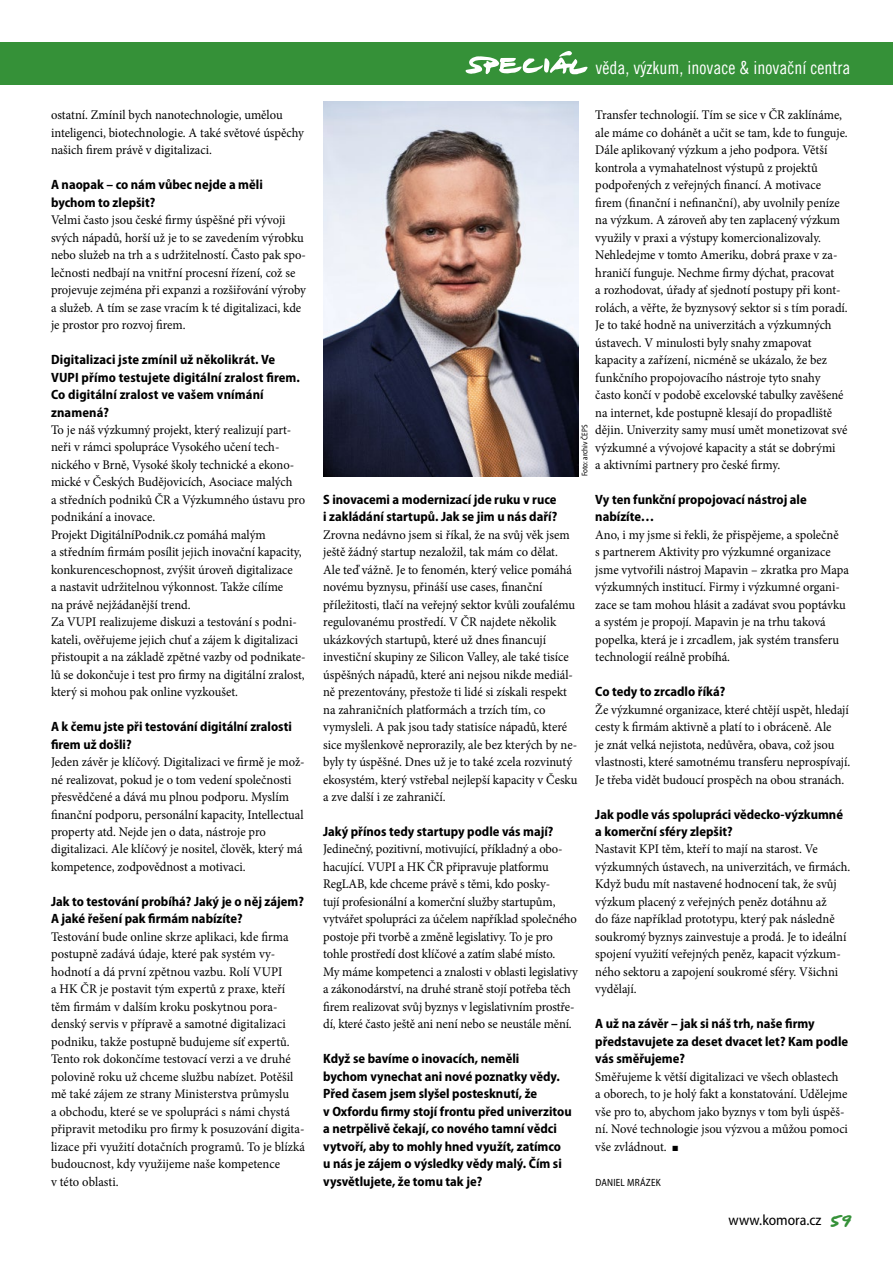
<style>
.page{position:relative;width:893px;height:1263px;background:#fff}
.page>*{position:absolute;margin:0;border:0;box-sizing:border-box;transform-origin:0 0}
.t1{font:18px "Trade Gothic LT Com Cn 18";color:#fff}
.t2{font:semi-condensed 15px "Myriad Pro";color:#000}
.t3{font:700 semi-condensed 13.5px/17.4px "Myriad Pro";color:#000}
.t4{font:13.2px/17.5px "Minion Pro";color:#000;scale:.95 1}
.t5{font:semi-condensed 10.5px "Myriad Pro";letter-spacing:.02em;color:#000;scale:.95 1}
.t6{font:semi-condensed 8.25px "Myriad Pro";color:#000;scale:.95 1}
.s1{font-family:"Komora Paginace";font-stretch:normal;font-size:19.5px;color:#359138}
</style>
<div class="page">
<div style="left:0;top:43px;width:893px;height:42px;background:#359138"></div>
<svg style="left:466px;top:51px;width:122px;height:23px"></svg>
<img style="left:323px;top:102px;width:255px;height:374px">
<p class="t4" style="left:51px;top:106px;width:268px">ostatní. Zmínil bych nanotechnologie, umělou inteligenci, biotechnologie. A také světové úspěchy našich firem právě v digitalizaci.</p>
<p class="t3" style="left:51px;top:176px;width:213px">A naopak – co nám vůbec nejde a měli bychom to zlepšit?</p>
<p class="t4" style="left:51px;top:211px;width:270px">Velmi často jsou české firmy úspěšné při vývoji svých nápadů, horší už je to se zavedením výrobku nebo služeb na trh a s udržitelností. Často pak spo&shy;lečnosti nedbají na vnitřní procesní řízení, což se projevuje zejména při expanzi a rozšiřování výroby a služeb. A tím se zase vracím k té digitalizaci, kde je prostor pro rozvoj firem.</p>
<p class="t3" style="left:51px;top:350px;width:251px">Digitalizaci jste zmínil už několikrát. Ve VUPI přímo testujete digitální zralost firem.<br>Co digitální zralost ve vašem vnímání znamená?</p>
<p class="t4" style="left:51px;top:421px;width:270px">To je náš výzkumný projekt, který realizují part&shy;neři v rámci spolupráce Vysokého učení tech&shy;nického v Brně, Vysoké školy technické a ekono&shy;mické v Českých Budějovicích, Asociace malých<br>a středních podniků ČR a Výzkumného ústavu pro podnikání a inovace.<br>Projekt DigitálníPodnik.cz pomáhá malým<br>a středním firmám posílit jejich inovační kapacity, konkurenceschopnost, zvýšit úroveň digitalizace<br>a nastavit udržitelnou výkonnost. Takže cílíme<br>na právě nejžádanější trend.<br>Za VUPI realizujeme diskuzi a testování s podni&shy;kateli, ověřujeme jejich chuť a zájem k digitalizaci přistoupit a na základě zpětné vazby od podnikate&shy;lů se dokončuje i test pro firmy na digitální zralost, který si mohou pak online vyzkoušet.</p>
<p class="t3" style="left:51px;top:717px;width:242px">A k čemu jste při testování digitální zralosti firem už došli?</p>
<p class="t4" style="left:51px;top:753px;width:269px">Jeden závěr je klíčový. Digitalizaci ve firmě je mož&shy;né realizovat, pokud je o tom vedení společnosti přesvědčené a dává mu plnou podporu. Myslím finanční podporu, personální kapacity, Intellectual property atd. Nejde jen o data, nástroje pro digitalizaci. Ale klíčový je nositel, člověk, který má kompetence, zodpovědnost a motivaci.</p>
<p class="t3" style="left:51px;top:892px;width:254px">Jak to testování probíhá? Jaký je o něj zájem?<br>A jaké řešení pak firmám nabízíte?</p>
<p class="t4" style="left:51px;top:928px;width:269px">Testování bude online skrze aplikaci, kde firma postupně zadává údaje, které pak systém vy&shy;hodnotí a dá první zpětnou vazbu. Rolí VUPI<br>a HK ČR je postavit tým expertů z praxe, kteří těm firmám v dalším kroku poskytnou pora&shy;denský servis v přípravě a samotné digitalizaci podniku, takže postupně budujeme síť expertů.<br>Tento rok dokončíme testovací verzi a ve druhé polovině roku už chceme službu nabízet. Potěšil mě také zájem ze strany Ministerstva průmyslu<br>a obchodu, které se ve spolupráci s námi chystá připravit metodiku pro firmy k posuzování digita&shy;lizace při využití dotačních programů. To je blízká budoucnost, kdy využijeme naše kompetence<br>v této oblasti.</p>
<h1 class="t1" style="left:596px;top:57px;width:256px">věda, výzkum, inovace &amp; inovační centra</h1>
<p class="t4" style="left:595px;top:106px;width:267px">Transfer technologií. Tím se sice v ČR zaklínáme, ale máme co dohánět a učit se tam, kde to funguje.<br>Dále aplikovaný výzkum a jeho podpora. Větší kontrola a vymahatelnost výstupů z projektů podpořených z veřejných financí. A motivace firem (finanční i nefinanční), aby uvolnily peníze na výzkum. A zároveň aby ten zaplacený výzkum využily v praxi a výstupy komercionalizovaly.<br>Nehledejme v tomto Ameriku, dobrá praxe v za&shy;hraničí funguje. Nechme firmy dýchat, pracovat<br>a rozhodovat, úřady ať sjednotí postupy při kont&shy;rolách, a věřte, že byznysový sektor si s tím poradí.<br>Je to také hodně na univerzitách a výzkumných ústavech. V minulosti byly snahy zmapovat kapacity a zařízení, nicméně se ukázalo, že bez funkčního propojovacího nástroje tyto snahy často končí v podobě excelovské tabulky zavěšené na internet, kde postupně klesají do propadliště dějin. Univerzity samy musí umět monetizovat své výzkumné a vývojové kapacity a stát se dobrými<br>a aktivními partnery pro české firmy.</p>
<p class="t3" style="left:595px;top:490px;width:213px">Vy ten funkční propojovací nástroj ale nabízíte…</p>
<p class="t4" style="left:595px;top:526px;width:268px">Ano, i my jsme si řekli, že přispějeme, a společně<br>s partnerem Aktivity pro výzkumné organizace jsme vytvořili nástroj Mapavin – zkratka pro Mapa výzkumných institucí. Firmy i výzkumné organi&shy;zace se tam mohou hlásit a zadávat svou poptávku a systém je propojí. Mapavin je na trhu taková popelka, která je i zrcadlem, jak systém transferu technologií reálně probíhá.</p>
<p class="t3" style="left:595px;top:682px;width:132px">Co tedy to zrcadlo říká?</p>
<p class="t4" style="left:595px;top:701px;width:270px">Že výzkumné organizace, které chtějí uspět, hledají cesty k firmám aktivně a platí to i obráceně. Ale<br>je znát velká nejistota, nedůvěra, obava, což jsou vlastnosti, které samotnému transferu neprospívají.<br>Je třeba vidět budoucí prospěch na obou stranách.</p>
<p class="t3" style="left:595px;top:805px;width:249px">Jak podle vás spolupráci vědecko-výzkumné a komerční sféry zlepšit?</p>
<p class="t4" style="left:595px;top:840px;width:270px">Nastavit KPI těm, kteří to mají na starost. Ve výzkumných ústavech, na univerzitách, ve firmách.<br>Když budu mít nastavené hodnocení tak, že svůj výzkum placený z veřejných peněz dotáhnu až<br>do fáze například prototypu, který pak následně soukromý byznys zainvestuje a prodá. Je to ideální spojení využití veřejných peněz, kapacit výzkum&shy;ného sektoru a zapojení soukromé sféry. Všichni vydělají.</p>
<p class="t3" style="left:595px;top:1014px;width:254px">A už na závěr – jak si náš trh, naše firmy představujete za deset dvacet let? Kam podle vás směřujeme?</p>
<p class="t4" style="left:595px;top:1068px;width:267px">Směřujeme k větší digitalizaci ve všech oblastech<br>a oborech, to je holý fakt a konstatování. Udělejme vše pro to, abychom jako byznys v tom byli úspěš&shy;ní. Nové technologie jsou výzvou a můžou pomoci vše zvládnout. ■</p>
<p class="t5" style="left:595px;top:1175px;width:70px">DANIEL MRÁZEK</p>
<p class="t6" style="left:580px;top:476px;width:55px;rotate:-90deg">Foto: archiv ČEPS</p>
<p class="t3" style="left:323px;top:490px;width:236px">S inovacemi a modernizací jde ruku v ruce i zakládání startupů. Jak se jim u nás daří?</p>
<p class="t4" style="left:323px;top:526px;width:269px">Zrovna nedávno jsem si říkal, že na svůj věk jsem ještě žádný startup nezaložil, tak mám co dělat.<br>Ale teď vážně. Je to fenomén, který velice pomáhá novému byznysu, přináší use cases, finanční příležitosti, tlačí na veřejný sektor kvůli zoufalému regulovanému prostředí. V ČR najdete několik ukázkových startupů, které už dnes financují investiční skupiny ze Silicon Valley, ale také tisíce úspěšných nápadů, které ani nejsou nikde mediál&shy;ně prezentovány, přestože ti lidé si získali respekt na zahraničních platformách a trzích tím, co vymysleli. A pak jsou tady statisíce nápadů, které sice myšlenkově neprorazily, ale bez kterých by ne&shy;byly ty úspěšné. Dnes už je to také zcela rozvinutý ekosystém, který vstřebal nejlepší kapacity v Česku a zve další i ze zahraničí.</p>
<p class="t3" style="left:323px;top:822px;width:232px">Jaký přínos tedy startupy podle vás mají?</p>
<p class="t4" style="left:323px;top:840px;width:270px">Jedinečný, pozitivní, motivující, příkladný a obo&shy;hacující. VUPI a HK ČR připravuje platformu RegLAB, kde chceme právě s těmi, kdo posky-<br>tují profesionální a komerční služby startupům, vytvářet spolupráci za účelem například společného postoje při tvorbě a změně legislativy. To je pro tohle prostředí dost klíčové a zatím slabé místo.<br>My máme kompetenci a znalosti v oblasti legislativy a zákonodárství, na druhé straně stojí potřeba těch firem realizovat svůj byznys v legislativním prostře&shy;dí, které často ještě ani není nebo se neustále mění.</p>
<p class="t3" style="left:323px;top:1049px;width:250px">Když se bavíme o inovacích, neměli<br>bychom vynechat ani nové poznatky vědy.<br>Před časem jsem slyšel postesknutí, že<br>v Oxfordu firmy stojí frontu před univerzitou a netrpělivě čekají, co nového tamní vědci vytvoří, aby to mohly hned využít, zatímco u nás je zájem o výsledky vědy malý. Čím si vysvětlujete, že tomu tak je?</p>
<p class="t2" style="left:729px;top:1211px;width:125px">www.komora.cz <span class="s1">59</span></p>
</div>
